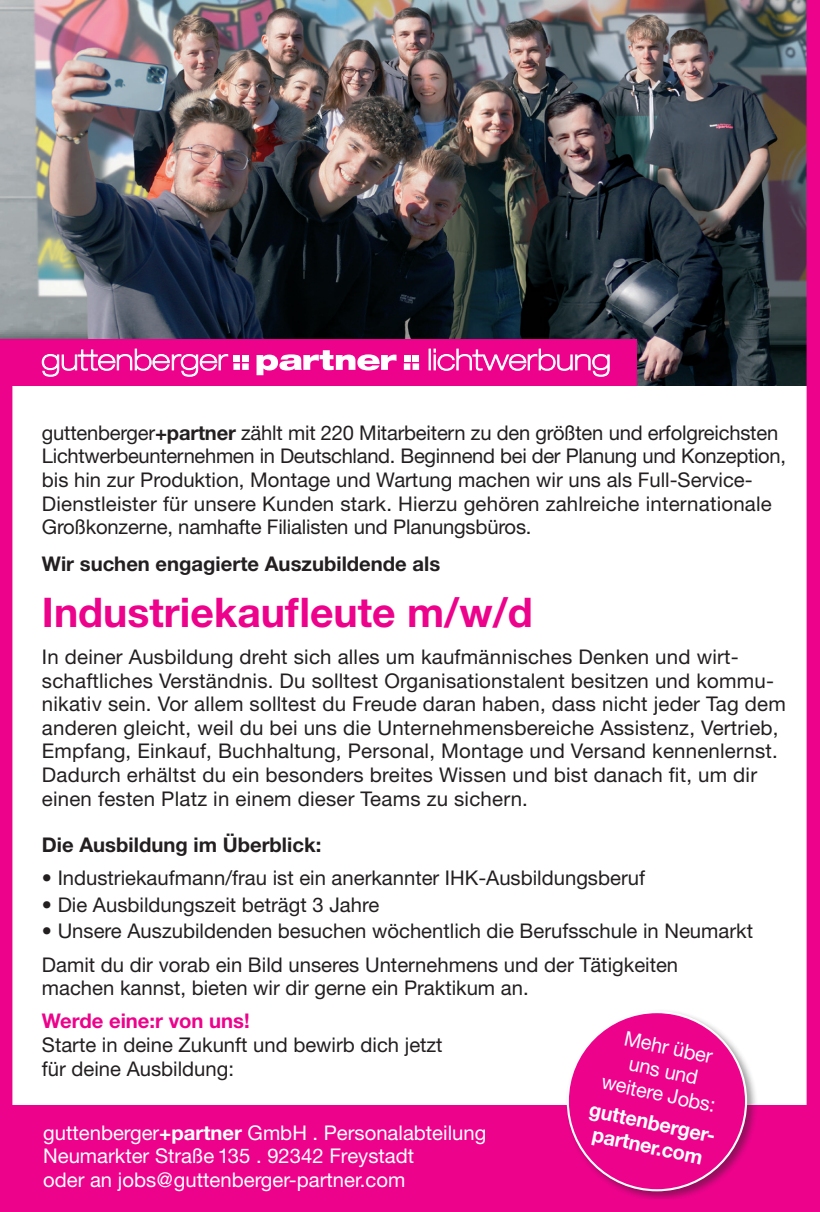
<style>
.page{position:relative;width:820px;height:1212px;background:#fff}
.page>*{position:absolute;margin:0;border:0;box-sizing:border-box;transform-origin:0 0}
.Beruf_Zusatz{font:700 40.95px "Helvetica Neue LT Std";color:#ed028c}
.Stellenbeschreibung{font:20.47px/23.6px "Helvetica Neue LT Std";color:#fff;text-align:center}
.Stellenbeschreibung-2{font:700 20.47px "Helvetica Neue LT Std";color:#fff}
.Stellenbeschreibung-3{font:20.25px/23.6px "Helvetica Neue LT Std";color:#231f20}
.Stellenbeschreibung-4{font:20.25px/23.6px "Helvetica Neue LT Std";color:#fff}
.Stellenbeschreibung-5{font:700 20.25px "Helvetica Neue LT Std";color:#231f20}
.s1{font-weight:700}
.s2{font-weight:700;color:#ed028c}
</style>
<div class="page">
<img style="left:0;top:0;width:820px;height:1212px">
<p class="Stellenbeschreibung-3" style="left:42px;top:420px;width:745px">guttenberger<span class="s1">+partner</span> zählt mit 220 Mitarbeitern zu den größten und erfolgreichsten Lichtwerbeunternehmen in Deutschland. Beginnend bei der Planung und Konzeption, bis hin zur Produktion, Montage und Wartung machen wir uns als Full-Service-Dienstleister für unsere Kunden stark. Hierzu gehören zahlreiche internationale Großkonzerne, namhafte Filialisten und Planungsbüros.</p>
<p class="Stellenbeschreibung-5" style="left:42px;top:551px;width:400px">Wir suchen engagierte Auszubildende als</p>
<p class="Beruf_Zusatz" style="left:42px;top:587px;width:492px">Industriekaufleute m/w/d</p>
<p class="Stellenbeschreibung-3" style="left:42px;top:644px;width:745px">In deiner Ausbildung dreht sich alles um kaufmännisches Denken und wirt&shy;schaftliches Verständnis. Du solltest Organisationstalent besitzen und kommu&shy;nikativ sein. Vor allem solltest du Freude daran haben, dass nicht jeder Tag dem anderen gleicht, weil du bei uns die Unternehmensbereiche Assistenz, Vertrieb, Empfang, Einkauf, Buchhaltung, Personal, Montage und Versand kennenlernst.<br>Dadurch erhältst du ein besonders breites Wissen und bist danach fit, um dir einen festen Platz in einem dieser Teams zu sichern.</p>
<p class="Stellenbeschreibung-5" style="left:42px;top:832px;width:281px">Die Ausbildung im Überblick:</p>
<p class="Stellenbeschreibung-3" style="left:42px;top:865px;width:604px">• Industriekaufmann/frau ist ein anerkannter IHK-Ausbildungsberuf</p>
<p class="Stellenbeschreibung-3" style="left:42px;top:892px;width:339px">• Die Ausbildungszeit beträgt 3 Jahre</p>
<p class="Stellenbeschreibung-3" style="left:42px;top:919px;width:712px">• Unsere Auszubildenden besuchen wöchentlich die Berufsschule in Neumarkt</p>
<p class="Stellenbeschreibung-3" style="left:42px;top:952px;width:637px">Damit du dir vorab ein Bild unseres Unternehmens und der Tätigkeiten machen kannst, bieten wir dir gerne ein Praktikum an.</p>
<p class="Stellenbeschreibung-3" style="left:42px;top:1009px;width:402px"><span class="s2">Werde eine:r von uns!<br></span>Starte in deine Zukunft und bewirb dich jetzt für deine Ausbildung:</p>
<p class="Stellenbeschreibung" style="left:614px;top:1023px;width:117px;rotate:12deg">Mehr über uns und weitere Jobs:</p>
<p class="Stellenbeschreibung-2" style="left:592px;top:1097px;width:132px;rotate:12deg">guttenberger-</p>
<p class="Stellenbeschreibung-4" style="left:43px;top:1120px;width:444px">guttenberger<span class="s1">+partner</span> GmbH . Personalabteilung</p>
<p class="Stellenbeschreibung-2" style="left:595px;top:1121px;width:114px;rotate:12deg">partner.com</p>
<p class="Stellenbeschreibung-4" style="left:43px;top:1144px;width:372px">Neumarkter Straße 135 . 92342 Freystadt oder an jobs@guttenberger-partner.com</p>
</div>
